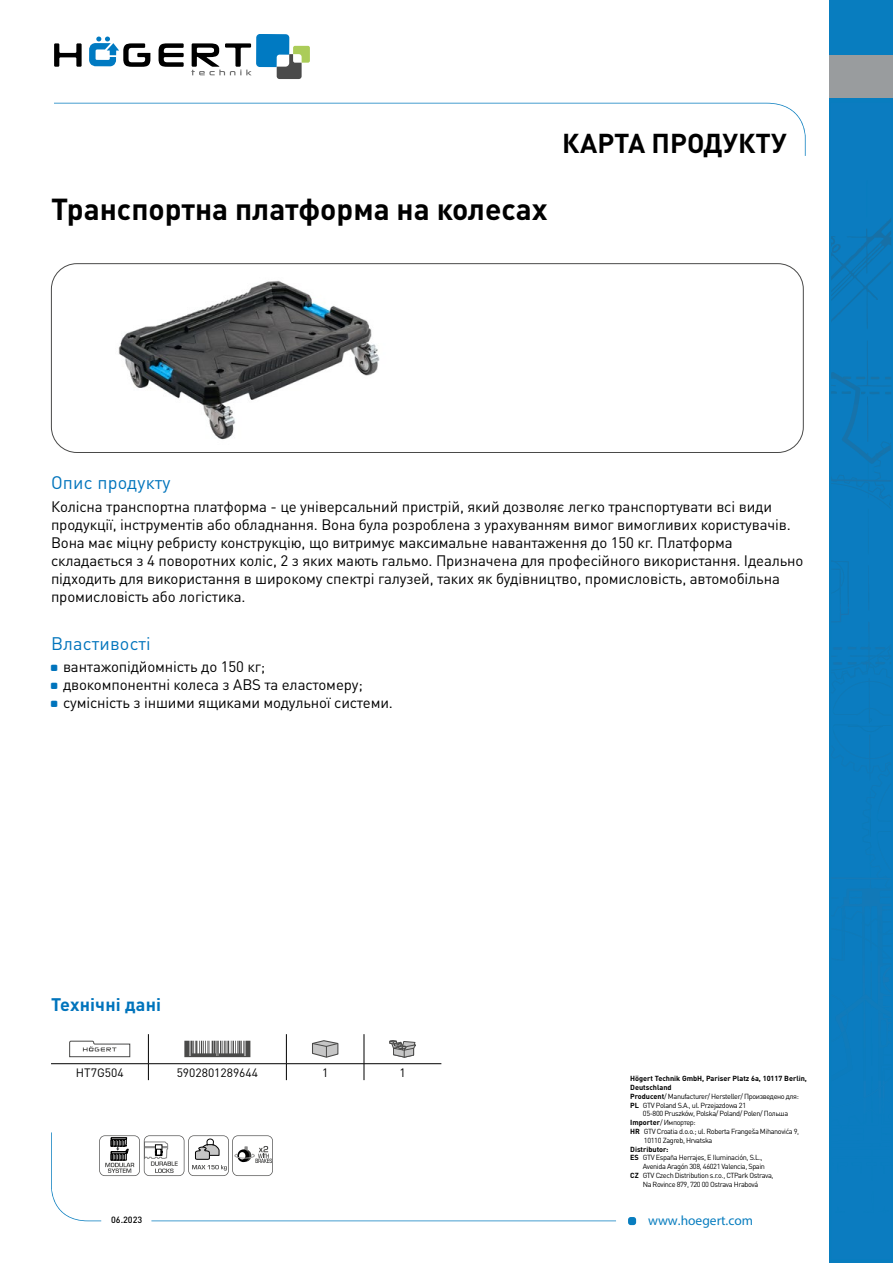
<style>
.page{position:relative;width:893px;height:1263px;background:#fff}
.page>*{position:absolute;margin:0;border:0;box-sizing:border-box;transform-origin:0 0}
.t1{font:700 30px "DIN Pro";color:#000}
.t2{font:700 27px "DIN Pro";color:#000}
.t3{font:18px "DIN Pro";letter-spacing:.01em;color:#0074bc}
.t4{font:700 18px "DIN Pro";letter-spacing:.01em;color:#0074bc}
.t5{font:15px/18px "DIN Pro";letter-spacing:-.01em;color:#000}
.t6{font:13.5px "Myriad Pro";color:#087dbf}
.t7{font:12px "DIN Pro";color:#000}
.t8{font:500 9px "DIN Pro";color:#000}
.t9{font:7.35px "DIN Pro";letter-spacing:-.05em;color:#000}
.t10{font:700 7.35px "DIN Pro";color:#000}
.s1{font-weight:700}
</style>
<div class="page">
<svg style="left:54px;top:43px;width:28px;height:24px"></svg>
<svg style="left:159px;top:43px;width:25px;height:24px"></svg>
<svg style="left:89px;top:37px;width:61px;height:30px"></svg>
<svg style="left:191px;top:34px;width:119px;height:45px"></svg>
<svg style="left:54px;top:103px;width:752px;height:53px"></svg>
<div style="left:628px;top:1217px;width:8px;height:8px;background:#087dbf;border-radius:3px"></div>
<svg style="left:51px;top:1132px;width:565px;height:89px"></svg>
<div style="left:830px;top:0;width:63px;height:1263px;background:#087dbf"></div>
<img style="left:831px;top:273px;width:50px;height:56px">
<img style="left:867px;top:222px;width:24px;height:44px">
<img style="left:831px;top:222px;width:56px;height:42px">
<svg style="left:831px;top:341px;width:60px;height:565px"></svg>
<img style="left:863px;top:906px;width:28px;height:76px">
<img style="left:831px;top:877px;width:60px;height:2px">
<img style="left:848px;top:647px;width:43px;height:3px">
<div style="left:830px;top:56px;width:63px;height:42px;background:#999c9e"></div>
<div style="left:51px;top:263px;width:753px;height:190px;border:1px solid #4a4a49;border-radius:26px"></div>
<img style="left:118px;top:280px;width:262px;height:160px">
<svg style="left:99px;top:1135px;width:174px;height:41px"></svg>
<hr style="left:51px;top:1063px;width:97px;height:1px;background:#000">
<hr style="left:148px;top:1063px;width:138px;height:1px;background:#000">
<svg style="left:148px;top:1034px;width:1px;height:46px"></svg>
<svg style="left:286px;top:1034px;width:1px;height:46px"></svg>
<hr style="left:364px;top:1063px;width:77px;height:1px;background:#000">
<svg style="left:364px;top:1034px;width:1px;height:46px"></svg>
<hr style="left:286px;top:1063px;width:78px;height:1px;background:#000">
<svg style="left:69px;top:1041px;width:61px;height:16px"></svg>
<svg style="left:184px;top:1041px;width:66px;height:16px"></svg>
<svg style="left:312px;top:1040px;width:26px;height:18px"></svg>
<svg style="left:389px;top:1040px;width:27px;height:18px"></svg>
<h1 class="t1" style="left:51px;top:184px;width:498px">Транспортна платформа на колесах</h1>
<h2 class="t2" style="left:562px;top:121px;width:226px">КАРТА ПРОДУКТУ</h2>
<p class="t3" style="left:51px;top:471px;width:121px">Опис продукту</p>
<p class="t5" style="left:51px;top:497px;width:754px">Колісна транспортна платформа - це універсальний пристрій, який дозволяє легко транспортувати всі види продукції, інструментів або обладнання. Вона була розроблена з урахуванням вимог вимогливих користувачів.<br>Вона має міцну ребристу конструкцію, що витримує максимальне навантаження до 150 кг. Платформа складається з 4 поворотних коліс, 2 з яких мають гальмо. Призначена для професійного використання. Ідеально підходить для використання в широкому спектрі галузей, таких як будівництво, промисловість, автомобільна промисловість або логістика.</p>
<p class="t3" style="left:51px;top:631px;width:101px">Властивості</p>
<p class="t5" style="left:63px;top:657px;width:331px">вантажопідйомність до 150 кг;<br>двокомпонентні колеса з ABS та еластомеру; сумісність з іншими ящиками модульної системи.</p>
<p class="t4" style="left:51px;top:989px;width:112px">Технічні дані</p>
<p class="t7" style="left:76px;top:1064px;width:49px">HT7G504</p>
<p class="t7" style="left:177px;top:1064px;width:83px">5902801289644</p>
<p class="t7" style="left:322px;top:1064px;width:8px">1</p>
<p class="t7" style="left:400px;top:1064px;width:8px">1</p>
<p class="t10" style="left:630px;top:1072px;width:178px">Högert Technik GmbH, Pariser Platz 6a, 10117 Berlin,</p>
<p class="t10" style="left:630px;top:1081px;width:43px">Deutschland</p>
<p class="t9" style="left:630px;top:1091px;width:170px"><span class="s1">Producent</span>/ Manufacturer/ Hersteller/ Произведено для:</p>
<p class="t9" style="left:630px;top:1100px;width:117px"><span class="s1">PL</span> GTV Poland S.A., ul. Przejazdowa 21</p>
<p class="t9" style="left:643px;top:1109px;width:147px">05-800 Pruszków, Polska/ Poland/ Polen/ Польша</p>
<p class="t9" style="left:630px;top:1117px;width:67px"><span class="s1">Importer</span>/ Импортер:</p>
<p class="t9" style="left:630px;top:1126px;width:171px"><span class="s1">HR</span> GTV Croatia d.o.o.; ul. Roberta Frangeša Mihanovića 9,</p>
<p class="t9" style="left:644px;top:1135px;width:70px">10110 Zagreb, Hrvatska</p>
<p class="t10" style="left:630px;top:1143px;width:40px">Distributor:</p>
<p class="t9" style="left:630px;top:1153px;width:134px"><span class="s1">ES</span> GTV España Herrajes, E Iluminación, S.L.,</p>
<p class="t9" style="left:643px;top:1161px;width:124px">Avenida Aragón 308, 46021 Valencia, Spain</p>
<p class="t9" style="left:630px;top:1170px;width:145px"><span class="s1">CZ</span> GTV Czech Distribution s.r.o., CTPark Ostrava,</p>
<p class="t9" style="left:643px;top:1179px;width:117px">Na Rovince 879, 720 00 Ostrava Hrabová</p>
<p class="t8" style="left:111px;top:1213px;width:33px">06.2023</p>
<p class="t6" style="left:648px;top:1212px;width:107px">www.hoegert.com</p>
</div>
